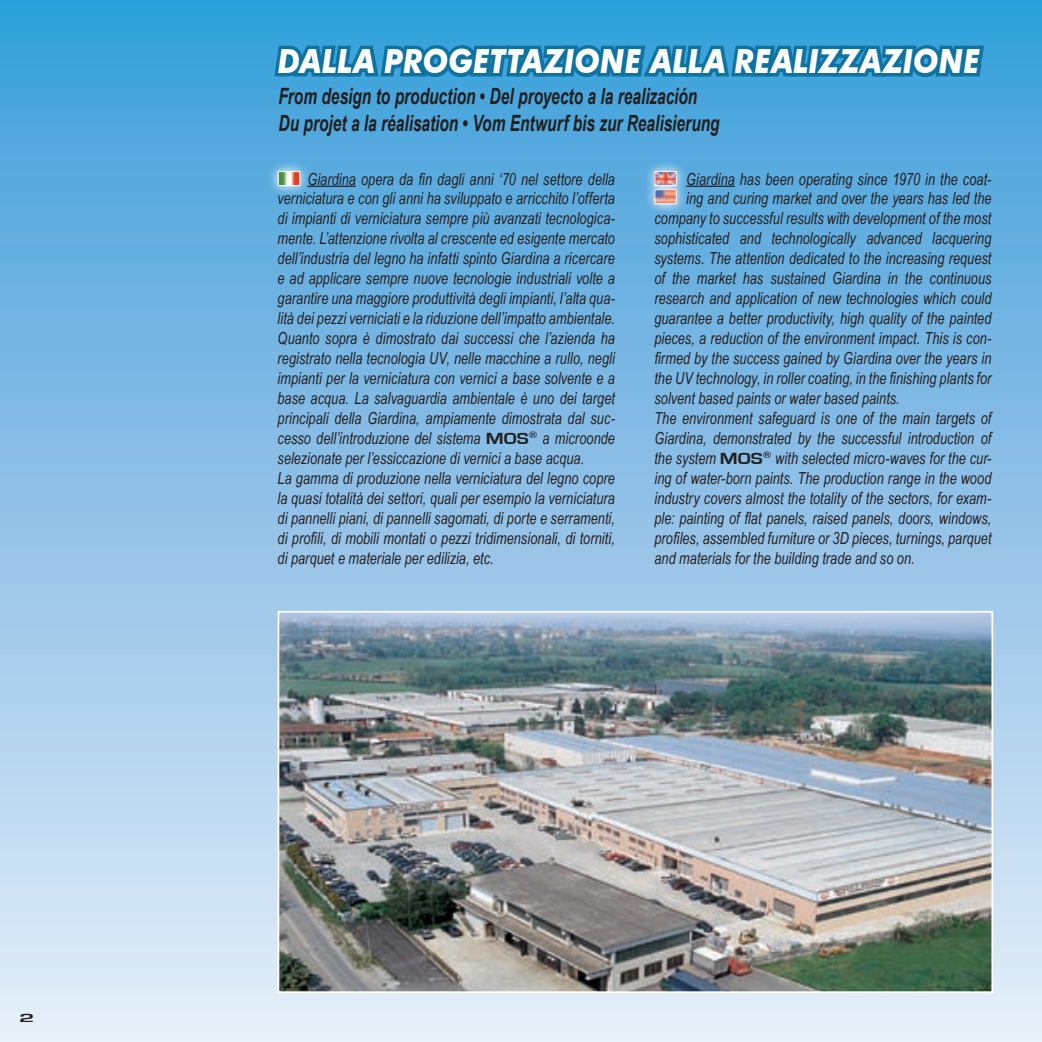
<style>
.page{position:relative;width:1042px;height:1042px;background:#fff}
.page>*{position:absolute;margin:0;border:0;box-sizing:border-box;transform-origin:0 0}
.t1{font:italic 700 33.25px "Futura BT";letter-spacing:.005em;color:#fff;scale:.9 1}
.t2{font:italic 700 22.4px/26.9px "Arial Narrow";color:#231f20;scale:.84 1}
.t3{font:italic 16.62px/19.9px "Arial Narrow";letter-spacing:.005em;color:#231f20;scale:.93 1}
.t4{font:700 12.25px "Eurostile";color:#231f20;scale:2 1}
.s1{font-family:"Eurostile";font-weight:700;font-style:normal}
</style>
<div class="page">
<div style="left:0;top:0;width:1042px;height:1042px;background:linear-gradient(to bottom,#399cd9,#eaedf8)"></div>
<hr style="left:307px;top:186px;width:49px;height:1px;background:#231f20">
<svg style="left:270px;top:0;width:718px;height:134px;background:#3399ce"></svg>
<img style="left:281px;top:614px;width:709px;height:376px">
<div style="left:278px;top:611px;width:715px;height:382px;border:2px solid #fff"></div>
<svg style="left:267px;top:160px;width:51px;height:44px;background:#66b0df"></svg>
<img style="left:280px;top:173px;width:18px;height:11px">
<div style="left:278px;top:171px;width:22px;height:15px;border:1px solid #fff"></div>
<hr style="left:686px;top:186px;width:49px;height:1px;background:#231f20">
<svg style="left:643px;top:160px;width:51px;height:18px"></svg>
<img style="left:656px;top:173px;width:19px;height:5px">
<div style="left:654px;top:171px;width:23px;height:15px;border:1px solid #fff"></div>
<svg style="left:643px;top:178px;width:51px;height:44px;background:#77b1da"></svg>
<img style="left:656px;top:191px;width:19px;height:11px">
<div style="left:654px;top:189px;width:23px;height:15px;border:1px solid #fff"></div>
<p class="t4" style="left:19px;top:1011px;width:9px">2</p>
<h1 class="t1" style="left:278px;top:41px;width:781px">DALLA PROGETTAZIONE ALLA REALIZZAZIONE</h1>
<h2 class="t2" style="left:278px;top:82px;width:527px">From design to production • Del proyecto a la realización<br>Du projet a la réalisation • Vom Entwurf bis zur Realisierung</h2>
<p class="t3" style="left:278px;top:168px;width:364px;text-indent:30px">Giardina opera da fin dagli anni ‘70 nel settore della verniciatura e con gli anni ha sviluppato e arricchito l’offerta di impianti di verniciatura sempre più avanzati tecnologica&shy;mente. L’attenzione rivolta al crescente ed esigente mercato dell’industria del legno ha infatti spinto Giardina a ricercare e ad applicare sempre nuove tecnologie industriali volte a garantire una maggiore produttività degli impianti, l’alta qua&shy;lità dei pezzi verniciati e la riduzione dell’impatto ambientale.<br>Quanto sopra è dimostrato dai successi che l’azienda ha registrato nella tecnologia UV, nelle macchine a rullo, negli impianti per la verniciatura con vernici a base solvente e a base acqua. La salvaguardia ambientale è uno dei target principali della Giardina, ampiamente dimostrata dal suc&shy;cesso dell’introduzione del sistema <span class="s1">MOS</span><sup>®</sup> a microonde selezionate per l’essiccazione di vernici a base acqua.<br>La gamma di produzione nella verniciatura del legno copre la quasi totalità dei settori, quali per esempio la verniciatura di pannelli piani, di pannelli sagomati, di porte e serramenti, di profili, di mobili montati o pezzi tridimensionali, di torniti, di parquet e materiale per edilizia, etc.</p>
<p class="t3" style="left:686px;top:168px;width:330px">Giardina has been operating since 1970 in the coat-</p>
<p class="t3" style="left:686px;top:188px;width:330px">ing and curing market and over the years has led the</p>
<p class="t3" style="left:654px;top:208px;width:364px">company to successful results with development of the most</p>
<p class="t3" style="left:654px;top:228px;width:364px">sophisticated and technologically advanced lacquering</p>
<p class="t3" style="left:654px;top:248px;width:364px">systems. The attention dedicated to the increasing request</p>
<p class="t3" style="left:654px;top:268px;width:364px">of the market has sustained Giardina in the continuous</p>
<p class="t3" style="left:654px;top:288px;width:364px">research and application of new technologies which could</p>
<p class="t3" style="left:654px;top:308px;width:364px">guarantee a better productivity, high quality of the painted</p>
<p class="t3" style="left:654px;top:328px;width:364px">pieces, a reduction of the environment impact. This is con-</p>
<p class="t3" style="left:654px;top:348px;width:364px">firmed by the success gained by Giardina over the years in</p>
<p class="t3" style="left:654px;top:368px;width:364px">the UV technology, in roller coating, in the finishing plants for</p>
<p class="t3" style="left:654px;top:388px;width:265px">solvent based paints or water based paints.</p>
<p class="t3" style="left:654px;top:408px;width:364px">The environment safeguard is one of the main targets of</p>
<p class="t3" style="left:654px;top:428px;width:364px">Giardina, demonstrated by the successful introduction of</p>
<p class="t3" style="left:654px;top:448px;width:364px">the system <span class="s1">MOS</span><sup>®</sup> with selected micro-waves for the cur-</p>
<p class="t3" style="left:654px;top:468px;width:364px">ing of water-born paints. The production range in the wood</p>
<p class="t3" style="left:654px;top:488px;width:364px">industry covers almost the totality of the sectors, for exam-</p>
<p class="t3" style="left:654px;top:508px;width:364px">ple: painting of flat panels, raised panels, doors, windows,</p>
<p class="t3" style="left:654px;top:527px;width:364px">profiles, assembled furniture or 3D pieces, turnings, parquet</p>
<p class="t3" style="left:654px;top:547px;width:281px">and materials for the building trade and so on.</p>
</div>
